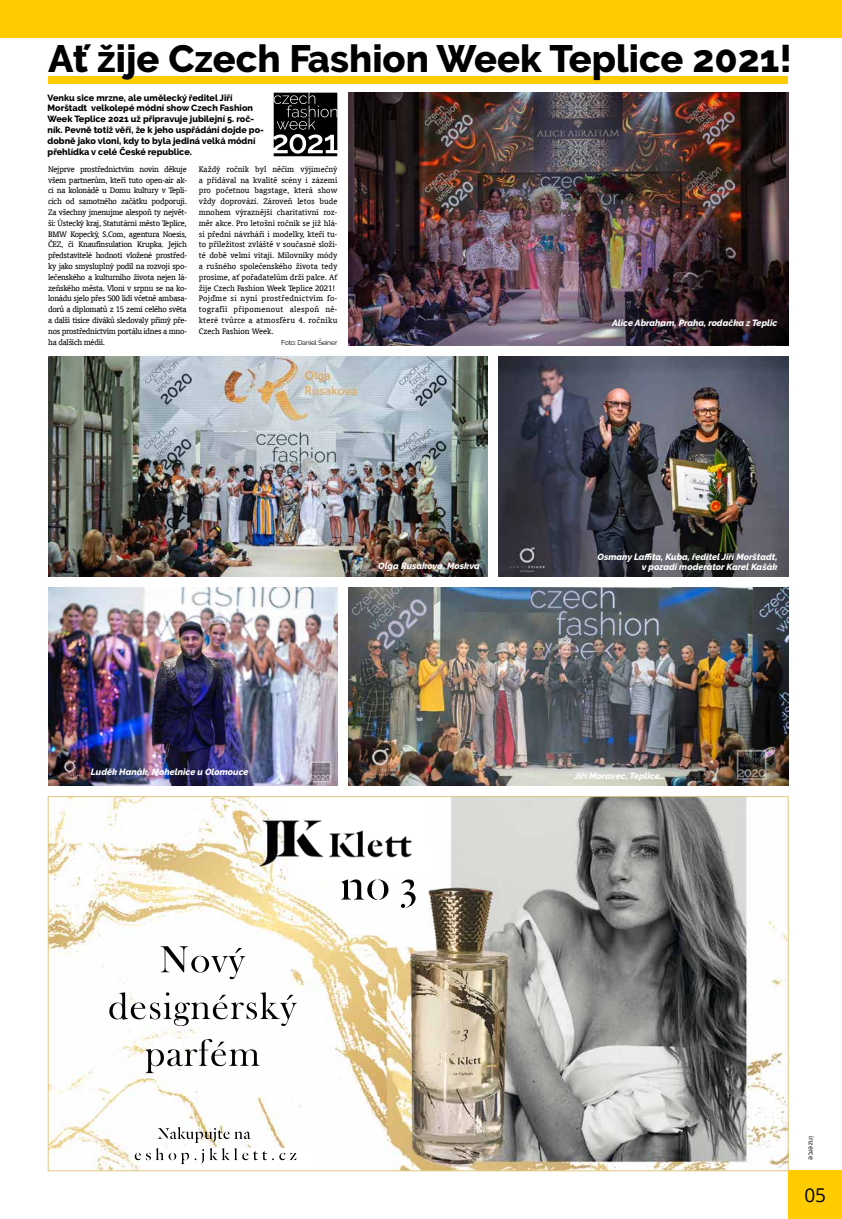
<style>
.page{position:relative;width:842px;height:1219px;background:#fff}
.page>*{position:absolute;margin:0;border:0;box-sizing:border-box;transform-origin:0 0}
.t1{font:800 38px "Raleway";color:#000}
.t2{font:19px "Open Sans";color:#000}
.t3{font:9px/10.8px "Oranda AT";color:#000;text-align:justify}
.t4{font:800 9px/10.8px "Raleway";color:#000}
.t5{font:italic 800 9px/10.8px "Raleway";color:#fff;text-align:right}
.t6{font:7px "Raleway";letter-spacing:-.03em;color:#000}
.t7{font:7px "Open Sans";color:#000}
</style>
<div class="page">
<div style="left:0;top:0;width:842px;height:37px;background:#fecc00"></div>
<div style="left:788px;top:1171px;width:54px;height:48px;background:#fecc00"></div>
<div style="left:48px;top:76px;width:740px;height:7px;background:#fecc00"></div>
<img style="left:50px;top:798px;width:736px;height:371px">
<img style="left:285px;top:798px;width:148px;height:85px">
<img style="left:145px;top:1148px;width:170px;height:21px">
<svg style="left:274px;top:92px;width:63px;height:64px"></svg>
<img style="left:349px;top:92px;width:439px;height:253px">
<img style="left:499px;top:356px;width:289px;height:220px">
<img style="left:48px;top:356px;width:440px;height:220px">
<img style="left:349px;top:587px;width:439px;height:198px">
<img style="left:48px;top:587px;width:289px;height:198px">
<h1 class="t1" style="left:48px;top:37px;width:745px">Ať žije Czech Fashion Week Teplice 2021!</h1>
<p class="t4" style="left:48px;top:92px;width:218px">Venku sice mrzne, ale umělecký ředitel Jiří Morštadt velkolepé módní show Czech Fashion Week Teplice 2021 už připravuje jubilejní 5. roč&shy;ník. Pevně totiž věří, že k jeho uspřádání dojde po&shy;dobně jako vloni, kdy to byla jediná velká módní přehlídka v celé České republice.</p>
<p class="t3" style="left:48px;top:163px;width:140px">Nejprve prostřednictvím novin děkuje všem partnerům, kteří tuto open-air ak&shy;ci na kolonádě u Domu kultury v Tepli&shy;cích od samotného začátku podporují.<br>Za všechny jmenujme alespoň ty největ&shy;ší: Ústecký kraj, Statutární město Teplice, BMW Kopecký, S.Com, agentura Noesis, ČEZ, či Knaufinsulation Krupka. Jejich představitelé hodnotí vložené prostřed&shy;ky jako smysluplný podíl na rozvoji spo&shy;lečenského a kulturního života nejen lá&shy;zeňského města. Vloni v srpnu se na ko&shy;lonádu sjelo přes 500 lidí včetně ambasa&shy;dorů a diplomatů z 15 zemí celého světa a další tisíce diváků sledovaly přímý pře&shy;nos prostřednictvím portálu idnes a mno&shy;ha dalších médií.</p>
<p class="t3" style="left:199px;top:163px;width:140px;text-align:left">Každý ročník byl něčím výjimečný a přidával na kvalitě scény i zázemí pro početnou bagstage, která show vždy doprovází. Zároveň letos bude mnohem výraznější charitativní roz&shy;měr akce. Pro letošní ročník se již hlá&shy;sí přední návrháři i modelky, kteří tu&shy;to příležitost zvláště v současné složi&shy;té době velmi vítají. Milovníky módy a rušného společenského života tedy prosíme, ať pořadatelům drží palce. Ať žije Czech Fashion Week Teplice 2021!<br>Pojďme si nyní prostřednictvím fo&shy;tografií připomenout alespoň ně&shy;které tvůrce a atmosféru 4. ročníku Czech Fashion Week.</p>
<p class="t5" style="left:612px;top:317px;width:167px">Alice Abraham, Praha, rodačka z Teplic</p>
<p class="t6" style="left:281px;top:338px;width:58px">Foto: Daniel Šeiner</p>
<p class="t5" style="left:91px;top:767px;width:159px">Luděk Hanák, Mohelnice u Olomouce</p>
<p class="t5" style="left:378px;top:561px;width:103px">Olga Rusakova, Moskva</p>
<p class="t5" style="left:597px;top:551px;width:181px">Osmany Laffita, Kuba, ředitel Jiří Morštadt, v pozadí moderátor Karel Kašák</p>
<p class="t5" style="left:574px;top:770px;width:87px">Jiří Moravec, Teplice</p>
<p class="t7" style="left:816px;top:1136px;width:25px;rotate:90deg">inzerce</p>
<h2 class="t2" style="left:804px;top:1182px;width:23px">05</h2>
</div>
